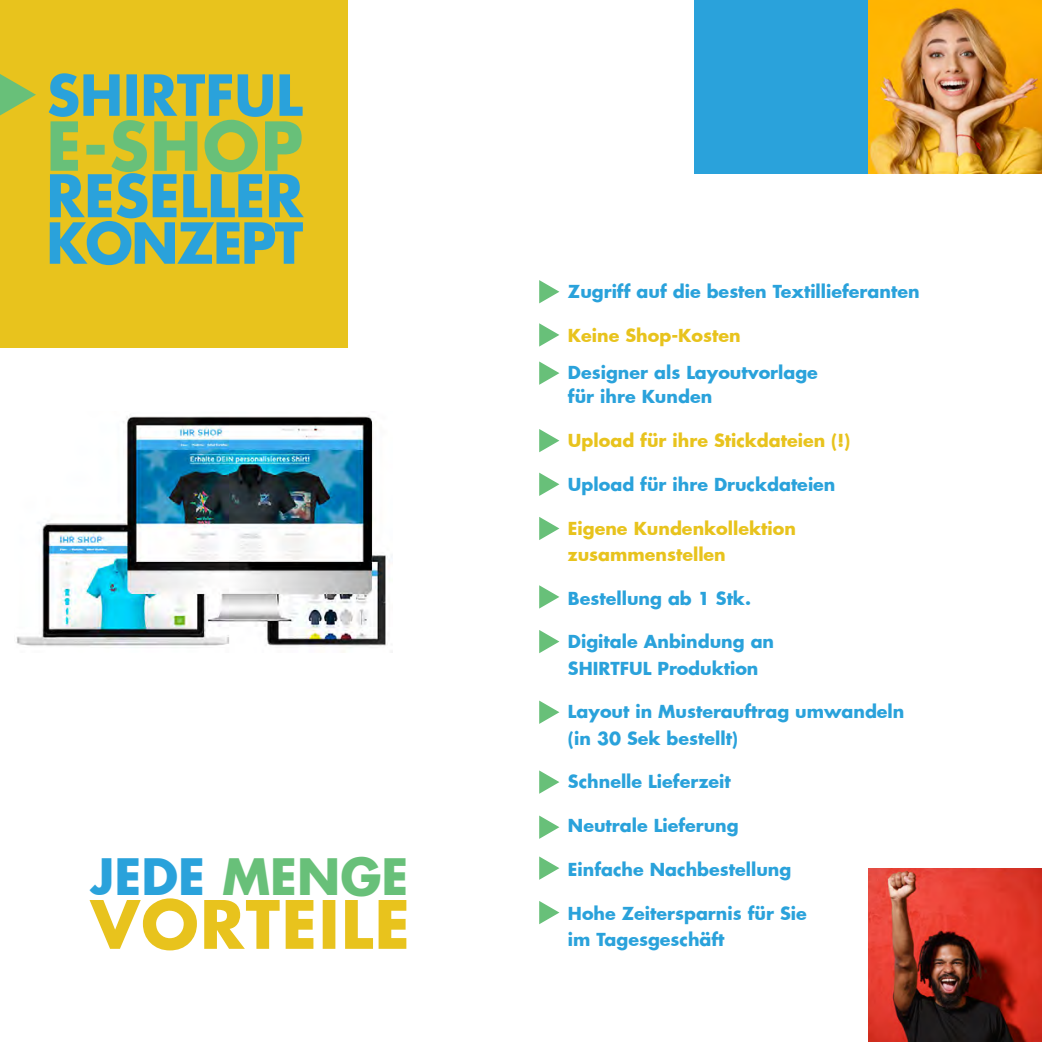
<style>
.page{position:relative;width:1042px;height:1042px;background:#fff}
.page>*{position:absolute;margin:0;border:0;box-sizing:border-box;transform-origin:0 0}
.t1{font:700 65.45px "Futura";color:#68c079}
.t2{font:700 64.75px "Futura";letter-spacing:.02em;color:#e8c31d}
.t3{font:700 57.05px "Futura";color:#2aa2db}
.t4{font:700 54.95px "Futura";color:#2aa2db}
.t5{font:700 54.95px "Futura";letter-spacing:-.03em;color:#2aa2db}
.t6{font:700 49px "Futura";color:#68c079}
.t7{font:700 17.5px/26.2px "Futura";color:#2aa2db}
.t8{font:700 17.5px/26.2px "Futura";color:#e8c31d}
.s1{color:#2aa2db}
</style>
<div class="page">
<svg style="left:539px;top:280px;width:20px;height:23px"></svg>
<svg style="left:539px;top:323px;width:20px;height:24px"></svg>
<svg style="left:539px;top:361px;width:20px;height:24px"></svg>
<svg style="left:539px;top:429px;width:20px;height:23px"></svg>
<svg style="left:539px;top:473px;width:20px;height:23px"></svg>
<svg style="left:539px;top:517px;width:20px;height:23px"></svg>
<svg style="left:539px;top:585px;width:20px;height:23px"></svg>
<svg style="left:539px;top:630px;width:20px;height:23px"></svg>
<svg style="left:539px;top:700px;width:20px;height:24px"></svg>
<svg style="left:539px;top:770px;width:20px;height:24px"></svg>
<svg style="left:539px;top:815px;width:20px;height:24px"></svg>
<svg style="left:539px;top:856px;width:20px;height:24px"></svg>
<svg style="left:539px;top:901px;width:20px;height:23px"></svg>
<img style="left:16px;top:415px;width:376px;height:237px">
<img style="left:868px;top:0;width:174px;height:174px">
<div style="left:694px;top:0;width:174px;height:174px;background:#2aa2db"></div>
<div style="left:0;top:0;width:347px;height:348px;background:#e8c31d"></div>
<svg style="left:0;top:74px;width:36px;height:41px"></svg>
<img style="left:868px;top:868px;width:174px;height:174px">
<h3 class="t4" style="left:47px;top:57px;width:257px">SHIRTFUL</h3>
<h1 class="t1" style="left:46px;top:101px;width:258px">E-SHOP</h1>
<h3 class="t3" style="left:46px;top:156px;width:258px">RESELLER</h3>
<h3 class="t5" style="left:46px;top:205px;width:258px">KONZEPT</h3>
<h3 class="t6" style="left:90px;top:842px;width:320px"><span class="s1">JEDE</span> MENGE</h3>
<h2 class="t2" style="left:90px;top:879px;width:321px">VORTEILE</h2>
<p class="t7" style="left:568px;top:278px;width:353px">Zugriff auf die besten Textillieferanten</p>
<p class="t8" style="left:568px;top:322px;width:174px">Keine Shop-Kosten</p>
<p class="t7" style="left:568px;top:359px;width:251px;line-height:24.5px">Designer als Layoutvorlage für ihre Kunden</p>
<p class="t8" style="left:568px;top:427px;width:284px">Upload für ihre Stickdateien (!)</p>
<p class="t7" style="left:568px;top:471px;width:269px">Upload für ihre Druckdateien</p>
<p class="t8" style="left:568px;top:514px;width:229px">Eigene Kundenkollektion zusammenstellen</p>
<p class="t7" style="left:568px;top:584px;width:184px">Bestellung ab 1 Stk.</p>
<p class="t7" style="left:568px;top:628px;width:208px">Digitale Anbindung an<br>SHIRTFUL Produktion</p>
<p class="t7" style="left:568px;top:698px;width:338px">Layout in Musterauftrag umwandeln (in 30 Sek bestellt)</p>
<p class="t7" style="left:568px;top:768px;width:164px">Schnelle Lieferzeit</p>
<p class="t7" style="left:568px;top:812px;width:172px">Neutrale Lieferung</p>
<p class="t7" style="left:568px;top:856px;width:225px">Einfache Nachbestellung</p>
<p class="t7" style="left:568px;top:899px;width:240px">Hohe Zeitersparnis für Sie im Tagesgeschäft</p>
</div>
